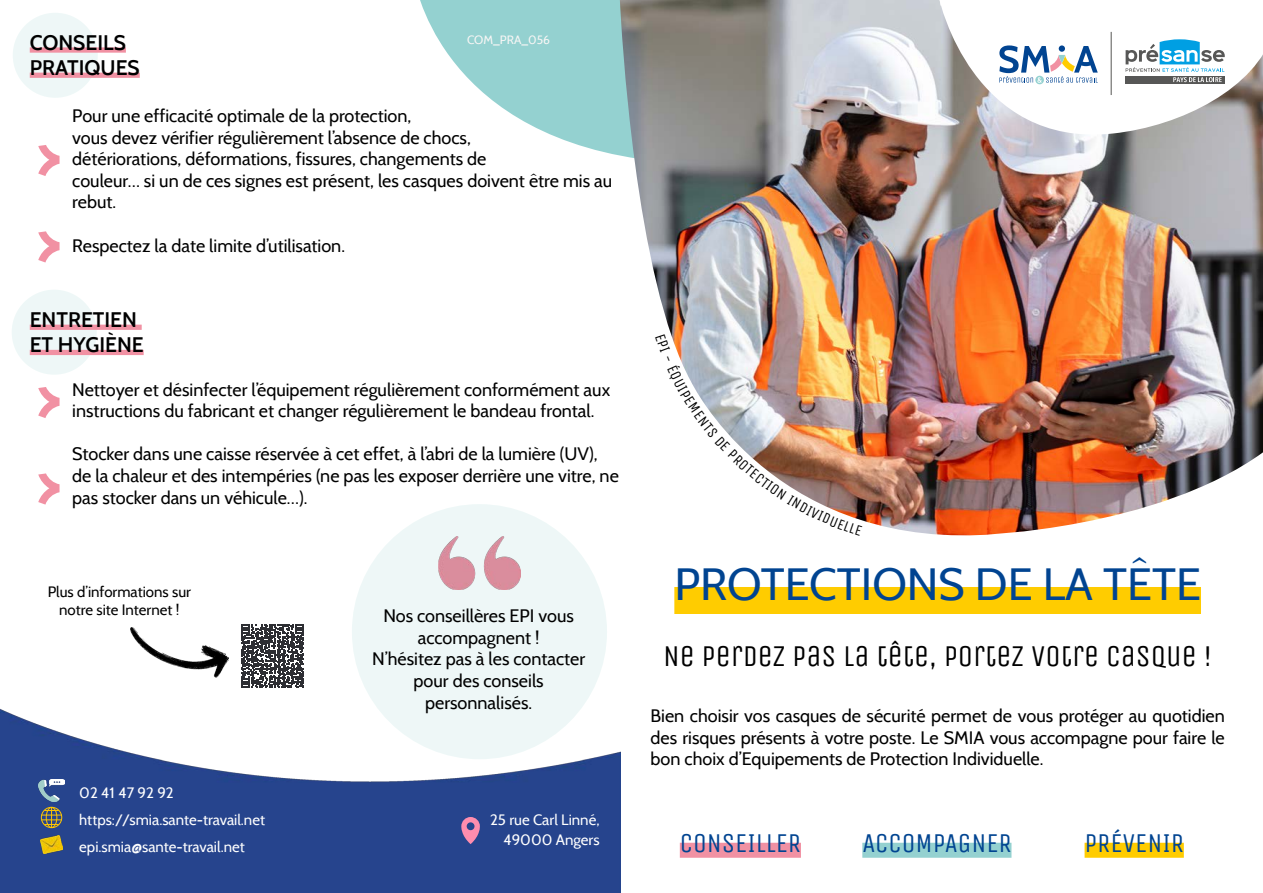
<style>
.page{position:relative;width:1263px;height:893px;background:#fff}
.page>*{position:absolute;margin:0;border:0;box-sizing:border-box;transform-origin:0 0}
.t1{font:45px "Cabin";color:#014491}
.t2{font:30px "Unica One";color:#000}
.t3{font:27px "Unica One";color:#014491}
.t4{font:600 21px/25.2px "Cabin";color:#000}
.t5{font:18px/21.6px "Cabin";color:#000}
.t6{font:15px/27px "Cabin";color:#fff}
.t7{font:15px/18px "Cabin";color:#000;text-align:center}
.t8{font:12px "Cabin";color:#f7f6f5}
</style>
<div class="page">
<svg style="left:420px;top:0;width:200px;height:156px;fill:#94d1d0"></svg>
<div style="left:13px;top:13px;width:85px;height:85px;background:#eef7f7;border-radius:50%"></div>
<div style="left:12px;top:290px;width:85px;height:85px;background:#eef7f7;border-radius:50%"></div>
<div style="left:30px;top:47px;width:96px;height:6px;background:#f191a3"></div>
<div style="left:30px;top:73px;width:110px;height:5px;background:#f191a3"></div>
<div style="left:30px;top:325px;width:112px;height:5px;background:#f191a3"></div>
<div style="left:30px;top:350px;width:114px;height:5px;background:#f191a3"></div>
<img style="left:620px;top:0;width:643px;height:535px">
<div style="left:674px;top:587px;width:527px;height:27px;background:#fc0"></div>
<svg style="left:38px;top:145px;width:22px;height:31px"></svg>
<svg style="left:38px;top:387px;width:22px;height:31px"></svg>
<svg style="left:38px;top:473px;width:22px;height:32px"></svg>
<div style="left:680px;top:843px;width:121px;height:15px;background:#f191a3"></div>
<div style="left:862px;top:843px;width:149px;height:15px;background:#94d1d0"></div>
<div style="left:1084px;top:843px;width:100px;height:15px;background:#fc0"></div>
<svg style="left:38px;top:231px;width:22px;height:31px"></svg>
<div style="left:352px;top:504px;width:255px;height:255px;background:#eef7f7;border-radius:50%"></div>
<img style="left:438px;top:536px;width:83px;height:53px">
<img style="left:131px;top:627px;width:98px;height:50px">
<svg style="left:241px;top:624px;width:63px;height:56px"></svg>
<img style="left:0;top:680px;width:621px;height:213px">
<img style="left:38px;top:780px;width:27px;height:21px">
<svg style="left:41px;top:807px;width:21px;height:21px"></svg>
<svg style="left:461px;top:817px;width:19px;height:27px"></svg>
<img style="left:41px;top:836px;width:21px;height:18px">
<svg style="left:907px;top:0;width:32px;height:6px"></svg>
<svg style="left:939px;top:0;width:324px;height:149px"></svg>
<svg style="left:999px;top:45px;width:99px;height:38px"></svg>
<div style="left:1125px;top:76px;width:100px;height:8px;background:#575756"></div>
<svg style="left:1125px;top:39px;width:100px;height:43px"></svg>
<hr style="left:1111px;top:32px;width:1px;height:63px;background:#575754">
<img style="left:655px;top:334px;width:207px;height:201px">
<p class="t4" style="left:30px;top:30px;width:98px">CONSEILS</p>
<p class="t8" style="left:467px;top:32px;width:85px">COM_PRA_056</p>
<p class="t4" style="left:30px;top:55px;width:111px">PRATIQUES</p>
<p class="t5" style="left:72px;top:105px;width:541px">Pour une efficacité optimale de la protection,<br>vous devez vérifier régulièrement l’absence de chocs,<br>détériorations, déformations, fissures, changements de<br>couleur… si un de ces signes est présent, les casques doivent être mis au rebut.</p>
<p class="t5" style="left:72px;top:234px;width:274px">Respectez la date limite d’utilisation.</p>
<p class="t4" style="left:30px;top:307px;width:115px">ENTRETIEN<br>ET HYGIÈNE</p>
<p class="t5" style="left:72px;top:378px;width:539px">Nettoyer et désinfecter l’équipement régulièrement conformément aux instructions du fabricant et changer régulièrement le bandeau frontal.</p>
<p class="t5" style="left:72px;top:443px;width:548px">Stocker dans une caisse réservée à cet effet, à l’abri de la lumière (UV), de la chaleur et des intempéries (ne pas les exposer derrière une vitre, ne pas stocker dans un véhicule…).</p>
<p class="t7" style="left:48px;top:583px;width:145px">Plus d’informations sur notre site Internet !</p>
<p class="t6" style="left:79px;top:779px;width:187px">02 41 47 92 92 https://smia.sante-travail.net</p>
<p class="t6" style="left:79px;top:833px;width:167px">epi.smia@sante-travail.net</p>
<p class="t5" style="left:372px;top:605px;width:215px;text-align:center">Nos conseillères EPI vous accompagnent !<br>N’hésitez pas à les contacter pour des conseils personnalisés.</p>
<p class="t6" style="left:490px;top:810px;width:111px;line-height:19.5px;text-align:right">25 rue Carl Linné,<br>49000 Angers</p>
<h1 class="t1" style="left:674px;top:557px;width:528px">PROTECTIONS DE LA TÊTE</h1>
<h2 class="t2" style="left:663px;top:635px;width:551px">NE PERDEZ PAS LA TÊTE, PORTEZ VOTRE CASQUE !</h2>
<p class="t5" style="left:651px;top:705px;width:576px;text-align:justify">Bien choisir vos casques de sécurité permet de vous protéger au quotidien des risques présents à votre poste. Le SMIA vous accompagne pour faire le bon choix d’Equipements de Protection Individuelle.</p>
<h3 class="t3" style="left:680px;top:824px;width:123px">CONSEILLER</h3>
<h3 class="t3" style="left:862px;top:824px;width:151px">ACCOMPAGNER</h3>
<h3 class="t3" style="left:1084px;top:824px;width:101px">PRÉVENIR</h3>
</div>
